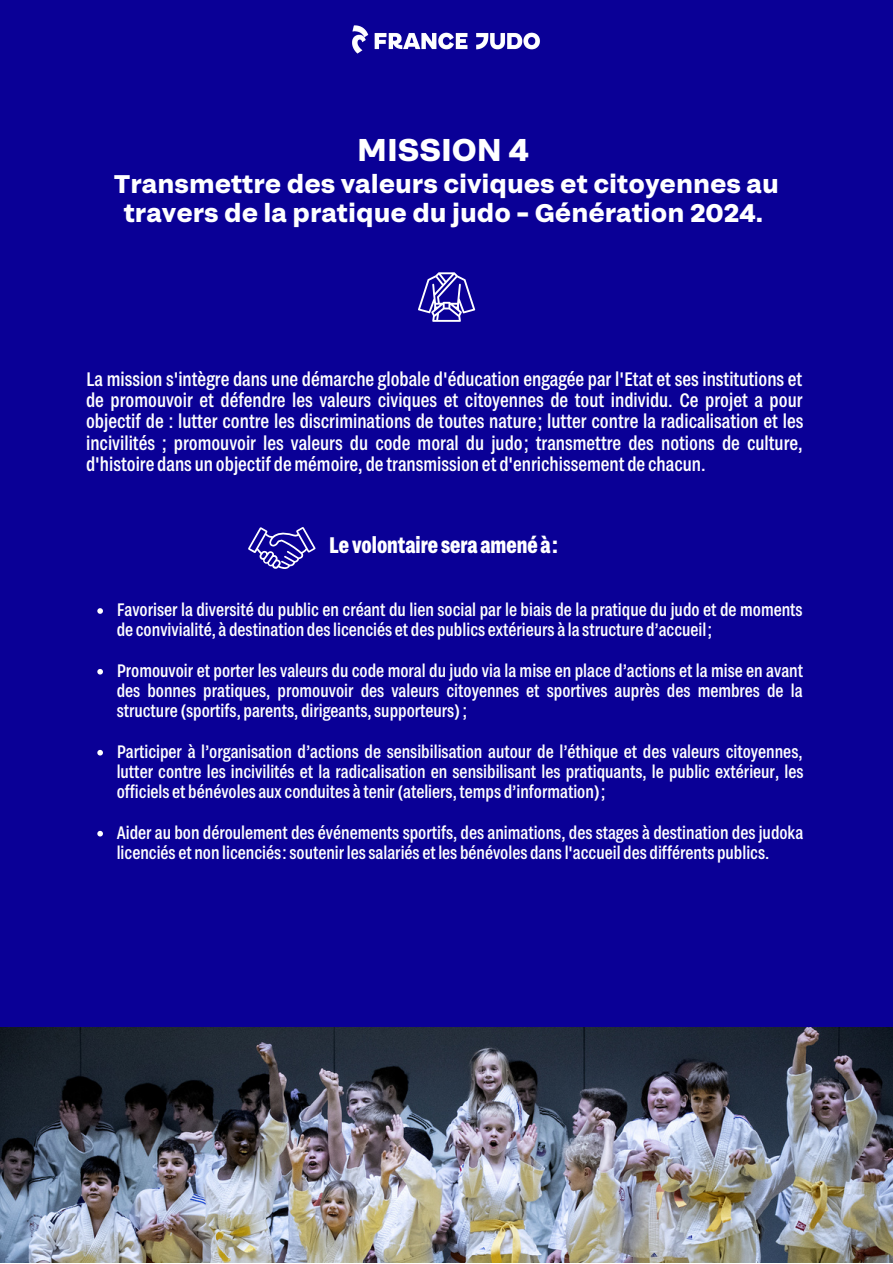
<style>
.page{position:relative;width:893px;height:1264px;background:#fff}
.page>*{position:absolute;margin:0;border:0;box-sizing:border-box;transform-origin:0 0}
.t1{font:700 31.5px "Grtsk Peta";color:#fff}
.t2{font:700 25.5px/29.2px "Grtsk Peta";color:#fff;text-align:center}
.t3{font:700 22.5px "Grtsk Zetta";color:#fff}
.t4{font:500 19.5px/21.3px "Grtsk Zetta";color:#fff;text-align:justify}
.t5{font:500 18px/20.2px "Grtsk Zetta";color:#fff}
</style>
<div class="page">
<div style="left:0;top:0;width:892px;height:1082px;background:#0a0096"></div>
<img style="left:352px;top:25px;width:188px;height:29px">
<img style="left:0;top:1027px;width:892px;height:235px">
<svg style="left:97px;top:608px;width:6px;height:6px"></svg>
<svg style="left:97px;top:669px;width:6px;height:5px"></svg>
<svg style="left:97px;top:750px;width:6px;height:5px"></svg>
<svg style="left:97px;top:830px;width:6px;height:6px"></svg>
<svg style="left:418px;top:272px;width:57px;height:50px"></svg>
<svg style="left:248px;top:527px;width:67px;height:42px"></svg>
<h1 class="t1" style="left:357px;top:130px;width:173px">MISSION 4</h1>
<h2 class="t2" style="left:114px;top:168px;width:666px">Transmettre des valeurs civiques et citoyennes au travers de la pratique du judo – Génération 2024.</h2>
<p class="t4" style="left:86px;top:367px;width:718px">La mission s'intègre dans une démarche globale d'éducation engagée par l'Etat et ses institutions et de promouvoir et défendre les valeurs civiques et citoyennes de tout individu. Ce projet a pour objectif de : lutter contre les discriminations de toutes nature; lutter contre la radicalisation et les incivilités ; promouvoir les valeurs du code moral du judo; transmettre des notions de culture, d'histoire dans un objectif de mémoire, de transmission et d'enrichissement de chacun.</p>
<p class="t3" style="left:329px;top:530px;width:230px">Le volontaire sera amené à:</p>
<p class="t5" style="left:117px;top:598px;width:687px">Favoriser la diversité du public en créant du lien social par le biais de la pratique du judo et de moments de convivialité, à destination deslicenciés et des publics extérieurs à la structure d’accueil;</p>
<p class="t5" style="left:117px;top:659px;width:687px;text-align:justify">Promouvoir et porter les valeurs du code moral du judo via la mise en place d’actions et la mise en avant des bonnes pratiques, promouvoir des valeurs citoyennes et sportives auprès des membres de la structure (sportifs, parents, dirigeants,supporteurs);</p>
<p class="t5" style="left:117px;top:740px;width:688px;text-align:justify">Participer à l’organisation d’actions de sensibilisation autour de l’éthique et des valeurs citoyennes, lutter contre les incivilités et la radicalisation en sensibilisant les pratiquants, le public extérieur, les officiels et bénévoles aux conduites à tenir(ateliers,temps d’information);</p>
<p class="t5" style="left:117px;top:821px;width:688px">Aider au bon déroulement des événements sportifs, des animations, des stages à destination des judoka licenciés et non licenciés:soutenirlessalariés etles bénévoles dansl'accueil des différents publics.</p>
</div>
